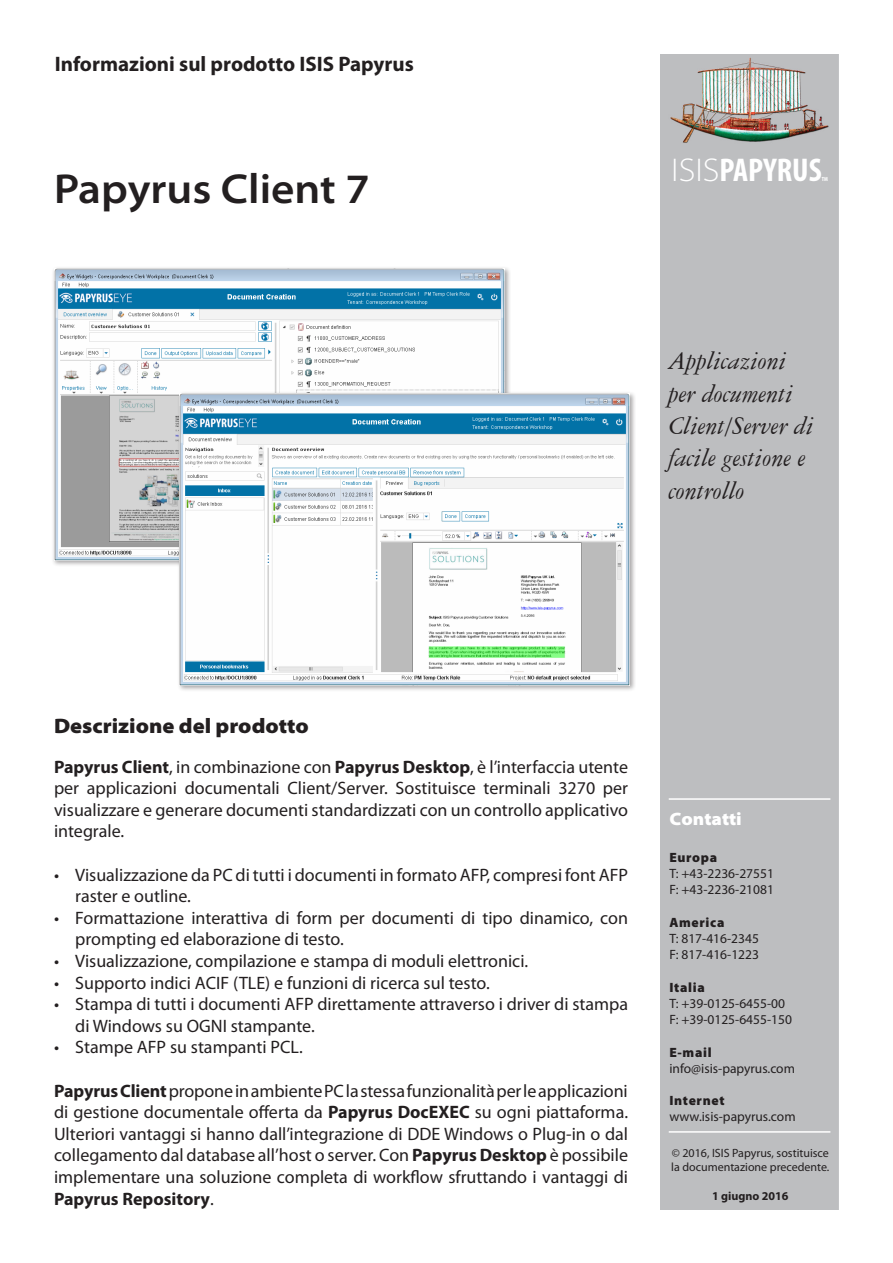
<style>
.page{position:relative;width:893px;height:1263px;background:#fff}
.page>*{position:absolute;margin:0;border:0;box-sizing:border-box;transform-origin:0 0}
.Headline{font:600 semi-expanded 42px "Myriad Pro";color:#231f20}
.t1{font:700 condensed 33px "Myriad Pro";color:#fff}
.Subheader{font:italic 27px/32.4px "American Garamond BT";color:#231f20}
.t2{font:700 21px "Myriad Pro";color:#231f20}
.Product_Description{font:900 semi-expanded 21px "Myriad Pro";color:#231f20}
.Product_Description-2{font:18px/21.6px "Myriad Pro";color:#231f20}
.t3{font:900 semi-expanded 18px "Myriad Pro";color:#fff}
.t4{font:13.5px/16.2px "Myriad Pro";color:#231f20}
.t5{font:900 13.5px "Myriad Pro";letter-spacing:.05em;color:#231f20}
.t6{font:12px/14.4px "Myriad Pro";color:#231f20}
.t7{font:700 12px "Myriad Pro";color:#231f20}
.t8{font:700 condensed 6px "Myriad Pro";color:#fff}
.s1{font-weight:300;font-stretch:semi-expanded}
.s2{font-weight:700}
</style>
<div class="page">
<div style="left:660px;top:54px;width:179px;height:1155px;background:#bdbec0"></div>
<hr style="left:669px;top:798px;width:161px;height:2px;background:#fff">
<hr style="left:669px;top:1131px;width:161px;height:2px;background:#fff">
<div style="left:51px;top:266px;width:460px;height:301px;background:#231f20;opacity:.4"></div>
<img style="left:54px;top:268px;width:450px;height:292px">
<div style="left:177px;top:392px;width:459px;height:300px;background:#231f20;opacity:.4"></div>
<img style="left:179px;top:394px;width:451px;height:291px">
<p class="t2" style="left:55px;top:52px;width:361px">Informazioni sul prodotto ISIS Papyrus</p>
<p class="Headline" style="left:54px;top:165px;width:317px">Papyrus Client 7</p>
<h2 class="t1" style="left:671px;top:151px;width:152px"><span class="s1">ISIS</span>PAPYRUS</h2>
<p class="t8" style="left:822px;top:175px;width:8px">TM</p>
<p class="Subheader" style="left:669px;top:344px;width:147px">Applicazioni per documenti<br>Client/Server di facile gestione e controllo</p>
<p class="Product_Description" style="left:54px;top:714px;width:256px">Descrizione del prodotto</p>
<p class="Product_Description-2" style="left:54px;top:756px;width:576px;text-align:justify"><span class="s2">Papyrus Client</span>, in combinazione con <span class="s2">Papyrus Desktop</span>, è l’interfaccia utente per applicazioni documentali Client/Server. Sostituisce terminali 3270 per visualizzare e generare documenti standardizzati con un controllo applicativo integrale.</p>
<p class="Product_Description-2" style="left:75px;top:864px;width:554px;text-indent:-21px">• Visualizzazione da PC di tutti i documenti in formato AFP, compresi font AFP raster e outline.</p>
<p class="Product_Description-2" style="left:75px;top:907px;width:554px;text-indent:-21px">• Formattazione interattiva di form per documenti di tipo dinamico, con prompting ed elaborazione di testo.</p>
<p class="Product_Description-2" style="left:54px;top:950px;width:476px">• Visualizzazione, compilazione e stampa di moduli elettronici.</p>
<p class="Product_Description-2" style="left:54px;top:972px;width:437px">• Supporto indici ACIF (TLE) e funzioni di ricerca sul testo.</p>
<p class="Product_Description-2" style="left:75px;top:994px;width:554px;text-indent:-21px">• Stampa di tutti i documenti AFP direttamente attraverso i driver di stampa di Windows su OGNI stampante.</p>
<p class="Product_Description-2" style="left:54px;top:1037px;width:250px">• Stampe AFP su stampanti PCL.</p>
<p class="Product_Description-2" style="left:54px;top:1080px;width:576px;text-align:justify"><span class="s2">Papyrus Client</span> propone in ambiente PC la stessa funzionalità per le applicazioni di gestione documentale offerta da <span class="s2">Papyrus DocEXEC</span> su ogni piattaforma.<br>Ulteriori vantaggi si hanno dall’integrazione di DDE Windows o Plug-in o dal collegamento dal database all’host o server. Con <span class="s2">Papyrus Desktop</span> è possibile implementare una soluzione completa di workflow sfruttando i vantaggi di <span class="s2">Papyrus Repository</span>.</p>
<p class="t3" style="left:669px;top:809px;width:74px">Contatti</p>
<p class="t5" style="left:669px;top:850px;width:49px">Europa</p>
<p class="t4" style="left:669px;top:866px;width:106px">T: +43-2236-27551<br>F: +43-2236-21081</p>
<p class="t5" style="left:669px;top:915px;width:56px">America</p>
<p class="t4" style="left:669px;top:931px;width:91px">T: 817-416-2345<br>F: 817-416-1223</p>
<p class="t5" style="left:669px;top:979px;width:37px">Italia</p>
<p class="t4" style="left:669px;top:995px;width:124px">T: +39-0125-6455-00<br>F: +39-0125-6455-150</p>
<p class="t5" style="left:669px;top:1044px;width:44px">E-mail</p>
<p class="t4" style="left:669px;top:1060px;width:127px">info@isis-papyrus.com</p>
<p class="t5" style="left:669px;top:1093px;width:57px">Internet</p>
<p class="t4" style="left:669px;top:1109px;width:128px">www.isis-papyrus.com</p>
<p class="t6" style="left:671px;top:1146px;width:160px">© 2016, ISIS Papyrus, sostituisce la documentazione precedente.</p>
<p class="t7" style="left:712px;top:1189px;width:78px">1 giugno 2016</p>
</div>
